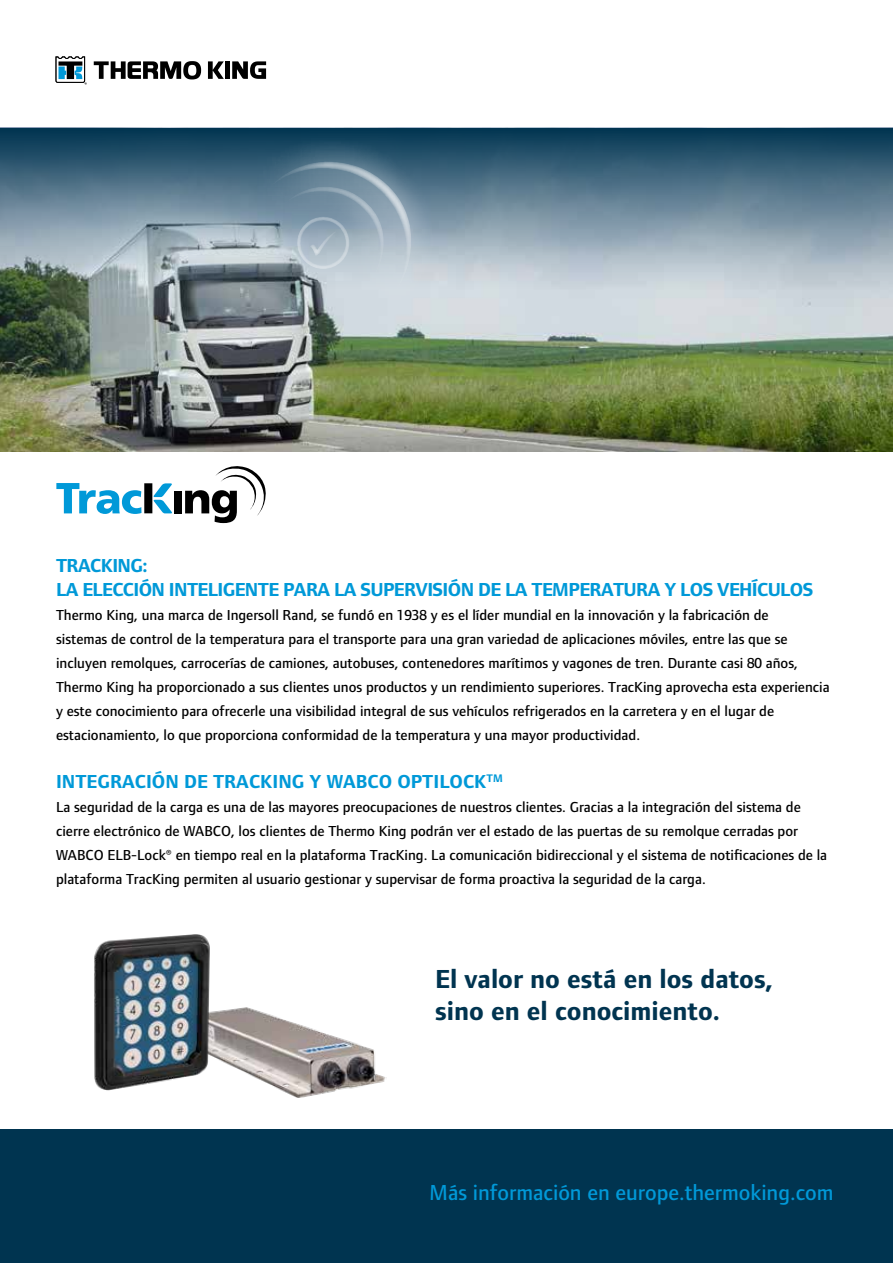
<style>
.page{position:relative;width:893px;height:1263px;background:#fff}
.page>*{position:absolute;margin:0;border:0;box-sizing:border-box;transform-origin:0 0}
.t1{font:700 27px/32.4px "Foundry Form Sans Blonde";color:#003450}
.t2{font:500 22.5px "Foundry Form Sans Blonde";color:#0099d8}
.t3{font:700 19.5px/24px "Foundry Form Sans Blonde";letter-spacing:-.03em;color:#0099d8}
.t4{font:700 19.5px "Foundry Form Sans Blonde";color:#0099d8}
.t5{font:500 15px/24px "Foundry Form Sans Blonde";color:#000}
</style>
<div class="page">
<img style="left:224px;top:1007px;width:162px;height:91px">
<img style="left:94px;top:934px;width:130px;height:157px">
<div style="left:0;top:1129px;width:893px;height:134px;background:#003450"></div>
<img style="left:0;top:289px;width:893px;height:162px">
<svg style="left:0;top:128px;width:893px;height:161px;background:#698696"></svg>
<div style="left:249px;top:136px;width:187px;height:185px;background:#fff;opacity:.75"></div>
<svg style="left:268px;top:160px;width:145px;height:146px;background:#93a6b3"></svg>
<div style="left:297px;top:217px;width:52px;height:52px;border:4px solid #fff;border-radius:50%"></div>
<svg style="left:56px;top:483px;width:85px;height:31px"></svg>
<div style="left:174px;top:491px;width:8px;height:22px;background:#000"></div>
<svg style="left:153px;top:483px;width:19px;height:30px"></svg>
<div style="left:144px;top:483px;width:8px;height:30px;background:#000"></div>
<svg style="left:185px;top:466px;width:81px;height:57px"></svg>
<svg style="left:94px;top:61px;width:107px;height:18px"></svg>
<svg style="left:208px;top:61px;width:16px;height:18px"></svg>
<div style="left:225px;top:61px;width:5px;height:18px;background:#000"></div>
<svg style="left:232px;top:61px;width:34px;height:18px"></svg>
<svg style="left:56px;top:56px;width:31px;height:29px"></svg>
<h3 class="t3" style="left:56px;top:554px;width:759px">TRACKING:<br>LA ELECCIÓN INTELIGENTE PARA LA SUPERVISIÓN DE LA TEMPERATURA Y LOS VEHÍCULOS</h3>
<p class="t5" style="left:56px;top:603px;width:775px">Thermo King, una marca de Ingersoll Rand, se fundó en 1938 y es el líder mundial en la innovación y la fabricación de<br>sistemas de control de la temperatura para el transporte para una gran variedad de aplicaciones móviles, entre las que se incluyen remolques, carrocerías de camiones, autobuses, contenedores marítimos y vagones de tren. Durante casi 80 años, Thermo King ha proporcionado a sus clientes unos productos y un rendimiento superiores. TracKing aprovecha esta experiencia y este conocimiento para ofrecerle una visibilidad integral de sus vehículos refrigerados en la carretera y en el lugar de estacionamiento, lo que proporciona conformidad de la temperatura y una mayor productividad.</p>
<h3 class="t4" style="left:56px;top:771px;width:448px">INTEGRACIÓN DE TRACKING Y WABCO OPTILOCK<sup>TM</sup></h3>
<p class="t5" style="left:56px;top:795px;width:773px">La seguridad de la carga es una de las mayores preocupaciones de nuestros clientes. Gracias a la integración del sistema de cierre electrónico de WABCO, los clientes de Thermo King podrán ver el estado de las puertas de su remolque cerradas por WABCO ELB-Lock® en tiempo real en la plataforma TracKing. La comunicación bidireccional y el sistema de notificaciones de la plataforma TracKing permiten al usuario gestionar y supervisar de forma proactiva la seguridad de la carga.</p>
<h1 class="t1" style="left:435px;top:963px;width:339px">El valor no está en los datos, sino en el conocimiento.</h1>
<h2 class="t2" style="left:430px;top:1180px;width:405px">Más información en europe.thermoking.com</h2>
</div>
